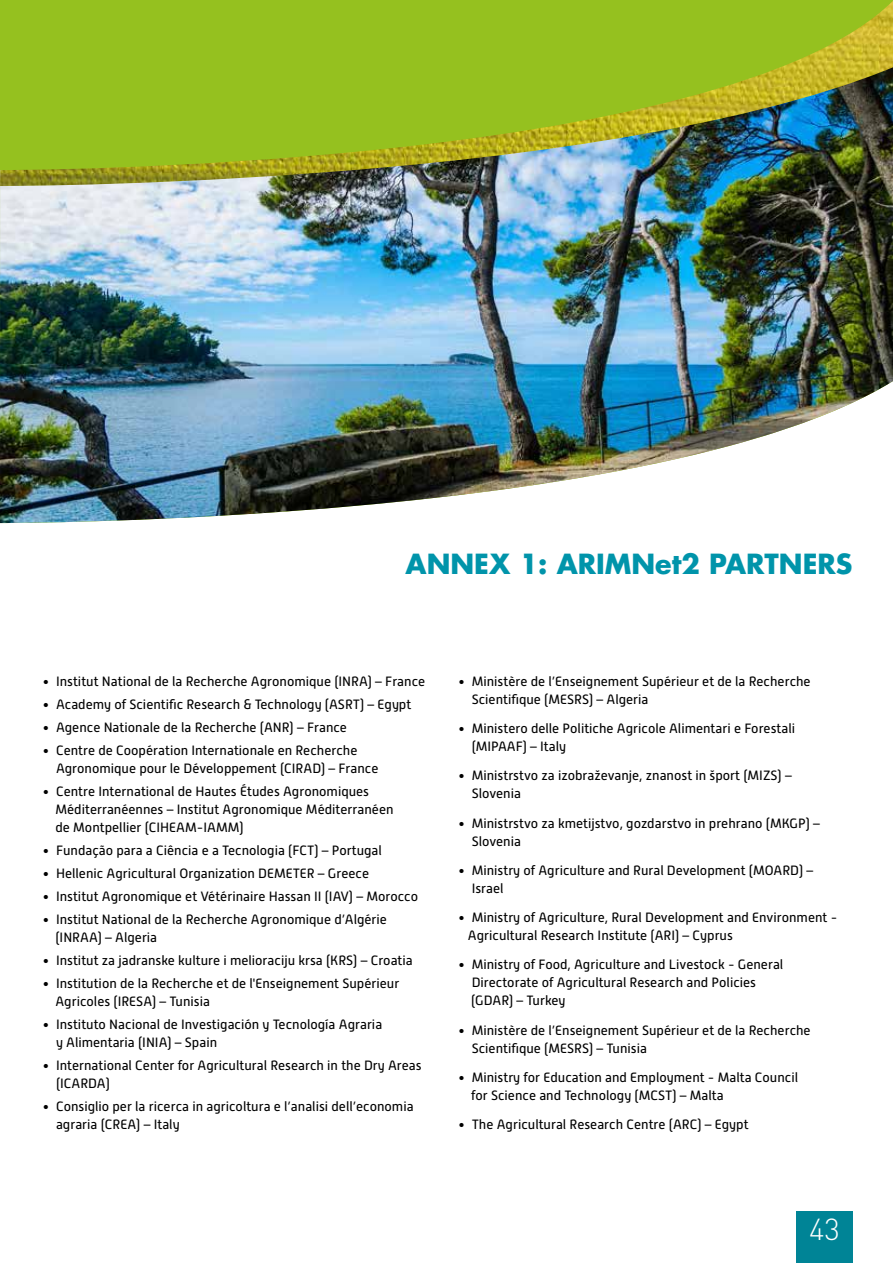
<style>
.page{position:relative;width:893px;height:1263px;background:#fff}
.page>*{position:absolute;margin:0;border:0;box-sizing:border-box;transform-origin:0 0}
.t1{font:300 30px "DIN";color:#fff}
.t2{font:700 27px "Futura";color:#0094aa}
.t3{font:13.5px/18px "Alwyn New";color:#000}
</style>
<div class="page">
<img style="left:0;top:187px;width:893px;height:336px">
<div style="left:796px;top:1212px;width:57px;height:51px;background:#008496"></div>
<img style="left:0;top:171px;width:893px;height:16px">
<img style="left:0;top:0;width:893px;height:171px">
<h2 class="t2" style="left:406px;top:546px;width:448px">ANNEX 1: ARIMNet2 PARTNERS</h2>
<p class="t3" style="left:43px;top:672px;width:384px">• Institut National de la Recherche Agronomique (INRA) – France</p>
<p class="t3" style="left:43px;top:695px;width:370px">• Academy of Scientific Research &amp; Technology (ASRT) – Egypt</p>
<p class="t3" style="left:43px;top:718px;width:306px">• Agence Nationale de la Recherche (ANR) – France</p>
<p class="t3" style="left:56px;top:741px;width:324px;text-indent:-14px">• Centre de Coopération Internationale en Recherche<br>Agronomique pour le Développement (CIRAD) – France</p>
<p class="t3" style="left:55px;top:782px;width:340px;text-indent:-13px">• Centre International de Hautes Études Agronomiques<br>Méditerranéennes – Institut Agronomique Méditerranéen de Montpellier (CIHEAM-IAMM)</p>
<p class="t3" style="left:43px;top:841px;width:341px">• Fundação para a Ciência e a Tecnologia (FCT) – Portugal</p>
<p class="t3" style="left:43px;top:864px;width:328px">• Hellenic Agricultural Organization DEMETER – Greece</p>
<p class="t3" style="left:43px;top:887px;width:377px">• Institut Agronomique et Vétérinaire Hassan II (IAV) – Morocco</p>
<p class="t3" style="left:55px;top:910px;width:333px;text-indent:-13px">• Institut National de la Recherche Agronomique d’Algérie (INRAA) – Algeria</p>
<p class="t3" style="left:43px;top:951px;width:372px">• Institut za jadranske kulture i melioraciju krsa (KRS) – Croatia</p>
<p class="t3" style="left:55px;top:974px;width:345px;text-indent:-13px">• Institution de la Recherche et de l'Enseignement Supérieur<br>Agricoles (IRESA) – Tunisia</p>
<p class="t3" style="left:56px;top:1015px;width:328px;text-indent:-14px">• Instituto Nacional de Investigación y Tecnología Agraria y Alimentaria (INIA) – Spain</p>
<p class="t3" style="left:56px;top:1056px;width:367px;text-indent:-14px">• International Center for Agricultural Research in the Dry Areas (ICARDA)</p>
<p class="t3" style="left:56px;top:1097px;width:359px;text-indent:-14px">• Consiglio per la ricerca in agricoltura e l’analisi dell’economia agraria (CREA) – Italy</p>
<p class="t3" style="left:472px;top:672px;width:341px;text-indent:-14px">• Ministère de l’Enseignement Supérieur et de la Recherche<br>Scientifique (MESRS) – Algeria</p>
<p class="t3" style="left:472px;top:719px;width:325px;text-indent:-14px">• Ministero delle Politiche Agricole Alimentari e Forestali (MIPAAF) – Italy</p>
<p class="t3" style="left:472px;top:767px;width:322px;text-indent:-14px">• Ministrstvo za izobraževanje, znanost in šport (MIZS) –<br>Slovenia</p>
<p class="t3" style="left:472px;top:814px;width:350px;text-indent:-14px">• Ministrstvo za kmetijstvo, gozdarstvo in prehrano (MKGP) –<br>Slovenia</p>
<p class="t3" style="left:472px;top:861px;width:343px;text-indent:-14px">• Ministry of Agriculture and Rural Development (MOARD) –<br>Israel</p>
<p class="t3" style="left:468px;top:908px;width:371px;text-indent:-10px">• Ministry of Agriculture, Rural Development and Environment -<br>Agricultural Research Institute (ARI) – Cyprus</p>
<p class="t3" style="left:471px;top:956px;width:314px;text-indent:-13px">• Ministry of Food, Agriculture and Livestock - General<br>Directorate of Agricultural Research and Policies (GDAR) – Turkey</p>
<p class="t3" style="left:472px;top:1021px;width:341px;text-indent:-14px">• Ministère de l’Enseignement Supérieur et de la Recherche<br>Scientifique (MESRS) – Tunisia</p>
<p class="t3" style="left:471px;top:1068px;width:328px;text-indent:-13px">• Ministry for Education and Employment - Malta Council for Science and Technology (MCST) – Malta</p>
<p class="t3" style="left:458px;top:1115px;width:292px">• The Agricultural Research Centre (ARC) – Egypt</p>
<h1 class="t1" style="left:809px;top:1210px;width:32px">43</h1>
</div>
